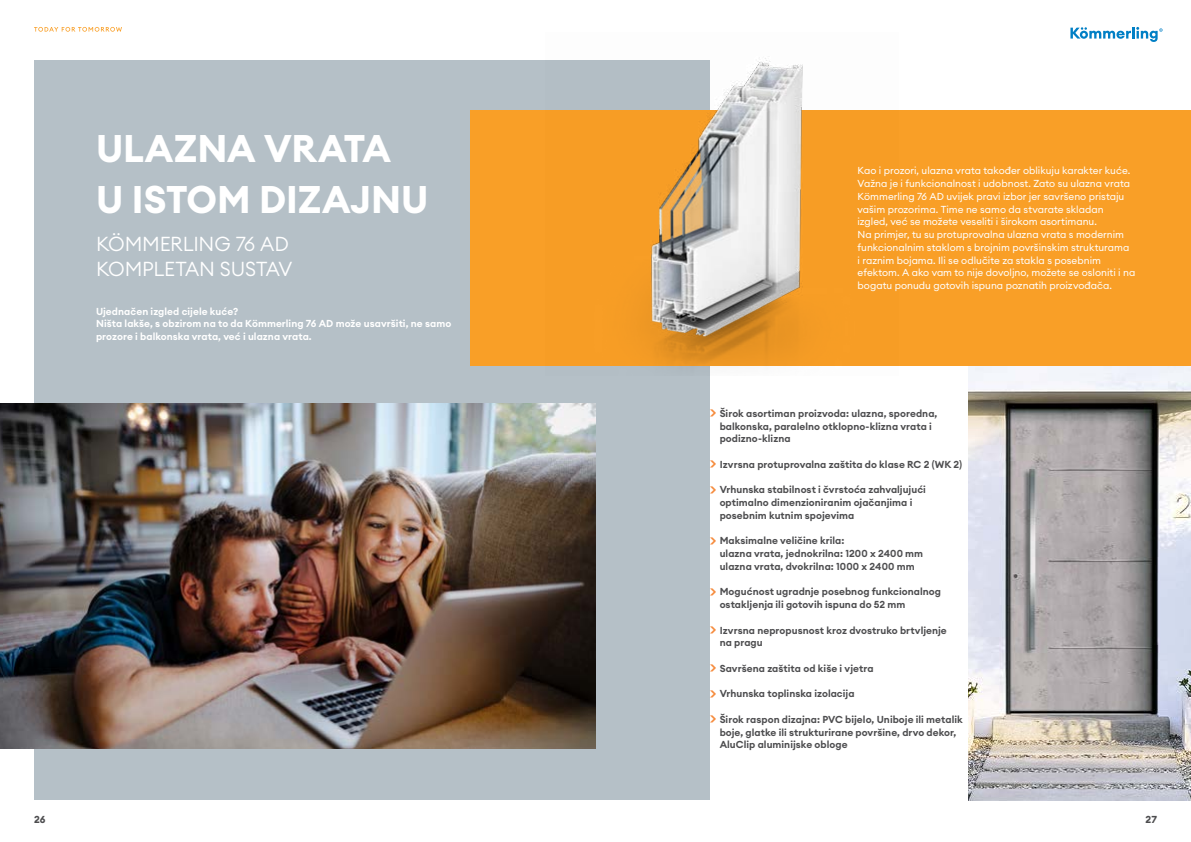
<style>
.page{position:relative;width:1191px;height:842px;background:#fff}
.page>*{position:absolute;margin:0;border:0;box-sizing:border-box;transform-origin:0 0}
.t1{font:700 38px/51px "Euclid Circular A";color:#fff}
.t2{font:300 20px/25.5px "Euclid Circular A";letter-spacing:-.01em;color:#fff}
.t3{font:600 10px/12.8px "Euclid Circular A";letter-spacing:.005em;color:#4d4d4f}
.t4{font:10px/12.8px "Euclid Circular A";color:#fff}
.t5{font:600 10px/12.8px "Euclid Circular A";letter-spacing:.005em;color:#fff}
.t6{font:700 10px "Euclid Circular A";color:#4d4d4f}
.s1{font-size:14px;color:#f68b3d}
</style>
<div class="page">
<div style="left:34px;top:60px;width:675px;height:739px;background:#b5c0c7"></div>
<div style="left:470px;top:111px;width:721px;height:255px;background:#f99f27"></div>
<img style="left:0;top:404px;width:595px;height:344px">
<img style="left:969px;top:366px;width:222px;height:434px">
<img style="left:545px;top:58px;width:353px;height:317px">
<svg style="left:1070px;top:27px;width:92px;height:15px"></svg>
<svg style="left:34px;top:27px;width:88px;height:5px"></svg>
<h1 class="t1" style="left:96px;top:123px;width:334px">ULAZNA VRATA<br>U ISTOM DIZAJNU</h1>
<h2 class="t2" style="left:96px;top:231px;width:198px">KÖMMERLING 76 AD<br>KOMPLETAN SUSTAV</h2>
<p class="t5" style="left:96px;top:305px;width:357px">Ujednačen izgled cijele kuće?<br>Ništa lakše, s obzirom na to da Kömmerling 76 AD može usavršiti, ne samo prozore i balkonska vrata, već i ulazna vrata.</p>
<p class="t4" style="left:857px;top:164px;width:279px">Kao i prozori, ulazna vrata također oblikuju karakter kuće.<br>Važna je i funkcionalnost i udobnost. Zato su ulazna vrata Kömmerling 76 AD uvijek pravi izbor jer savršeno pristaju vašim prozorima. Time ne samo da stvarate skladan izgled, već se možete veseliti i širokom asortimanu.<br>Na primjer, tu su protuprovalna ulazna vrata s modernim funkcionalnim staklom s brojnim površinskim strukturama<br>i raznim bojama. Ili se odlučite za stakla s posebnim efektom. A ako vam to nije dovoljno, možete se osloniti i na bogatu ponudu gotovih ispuna poznatih proizvođača.</p>
<p class="t3" style="left:719px;top:407px;width:219px;text-indent:-10px"><span class="s1">&gt;</span> Širok asortiman proizvoda: ulazna, sporedna, balkonska, paralelno otklopno-klizna vrata i podizno-klizna</p>
<p class="t3" style="left:709px;top:458px;width:254px"><span class="s1">&gt;</span> Izvrsna protuprovalna zaštita do klase RC 2 (WK 2)</p>
<p class="t3" style="left:719px;top:483px;width:208px;text-indent:-10px"><span class="s1">&gt;</span> Vrhunska stabilnost i čvrstoća zahvaljujući optimalno dimenzioniranim ojačanjima i posebnim kutnim spojevima</p>
<p class="t3" style="left:719px;top:534px;width:205px;text-indent:-10px"><span class="s1">&gt;</span> Maksimalne veličine krila:<br>ulazna vrata, jednokrilna: 1200 x 2400 mm ulazna vrata, dvokrilna: 1000 x 2400 mm</p>
<p class="t3" style="left:719px;top:585px;width:223px;text-indent:-10px"><span class="s1">&gt;</span> Mogućnost ugradnje posebnog funkcionalnog ostakljenja ili gotovih ispuna do 52 mm</p>
<p class="t3" style="left:719px;top:624px;width:229px;text-indent:-10px"><span class="s1">&gt;</span> Izvrsna nepropusnost kroz dvostruko brtvljenje na pragu</p>
<p class="t3" style="left:709px;top:662px;width:165px"><span class="s1">&gt;</span> Savršena zaštita od kiše i vjetra</p>
<p class="t3" style="left:709px;top:687px;width:146px"><span class="s1">&gt;</span> Vrhunska toplinska izolacija</p>
<p class="t3" style="left:719px;top:713px;width:244px;text-indent:-10px"><span class="s1">&gt;</span> Širok raspon dizajna: PVC bijelo, Uniboje ili metalik boje, glatke ili strukturirane površine, drvo dekor,<br>AluClip aluminijske obloge</p>
<p class="t6" style="left:34px;top:813px;width:13px">26</p>
<p class="t6" style="left:1145px;top:813px;width:13px">27</p>
</div>
